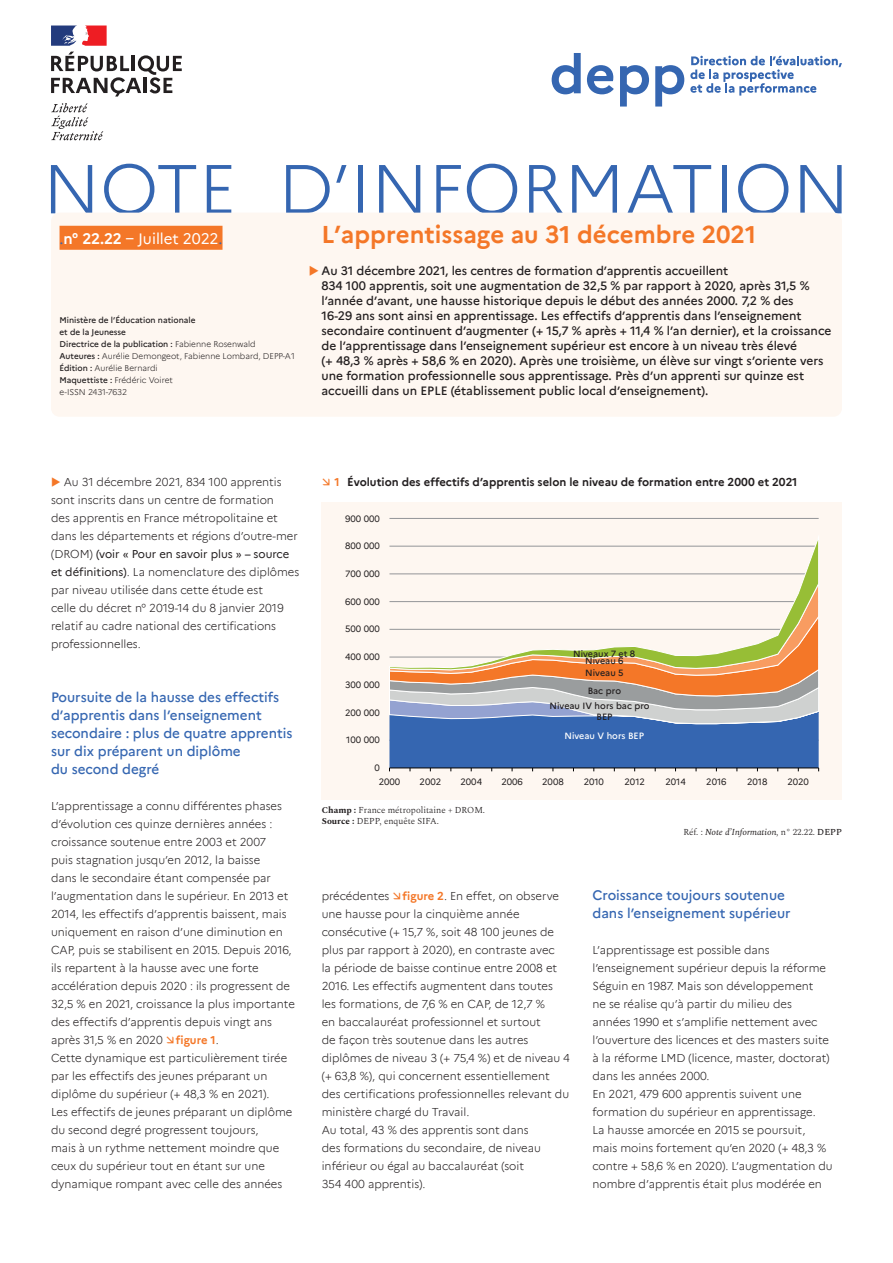
<style>
.page{position:relative;width:893px;height:1263px;background:#fff}
.page>*{position:absolute;margin:0;border:0;box-sizing:border-box;transform-origin:0 0}
.t1{font:300 69px "Marianne";color:#3566b1}
.Titre{font:700 24px "Marianne";color:#f47728}
.t2{font:15px "Marianne";color:#fff}
.Intertitre{font:500 13.5px/18px "Marianne";color:#3566b1}
.t3{font:500 12px/15px "Marianne";color:#231f20}
.Texte_courant{font:300 11.25px/18px "Marianne";color:#231f20}
.Titre_tableau_et_fig{font:700 11.25px "Marianne";color:#231f20}
.t4{font:700 11.25px "Marianne";color:#f47728}
.t5{font:9px "Marianne";color:#231f20}
.Lecture_tableau_et_f{font:300 9px "Spectral";color:#231f20}
.t6{font:500 9px "Marianne";color:#231f20}
.Lecture_tableau_et_f-2{font:italic 9px "Spectral";color:#231f20}
.t7{font:500 9px "Marianne";color:#fff}
.t8{font:300 8.25px/12px "Marianne";color:#231f20}
.s1{color:#3566b1}
.s2{font-weight:700}
.s3{font-weight:500}
.s4{font-weight:400}
.s5{font-weight:700;color:#f47728}
.s6{font-weight:300;font-style:normal}
.s7{font-weight:500;font-style:normal}
</style>
<div class="page">
<div style="left:51px;top:213px;width:791px;height:204px;background:#fef7f1;border-radius:9px"></div>
<div style="left:60px;top:226px;width:163px;height:24px;background:#f47728"></div>
<svg style="left:51px;top:52px;width:131px;height:45px"></svg>
<svg style="left:51px;top:103px;width:52px;height:37px"></svg>
<svg style="left:51px;top:26px;width:56px;height:20px"></svg>
<svg style="left:552px;top:53px;width:29px;height:41px"></svg>
<svg style="left:587px;top:65px;width:27px;height:29px"></svg>
<svg style="left:620px;top:65px;width:29px;height:42px"></svg>
<svg style="left:655px;top:65px;width:29px;height:42px"></svg>
<svg style="left:690px;top:56px;width:152px;height:40px"></svg>
<div style="left:322px;top:502px;width:520px;height:297px;background:#fef7f1"></div>
<hr style="left:389px;top:518px;width:430px;height:1px;background:#939598">
<svg style="left:389px;top:536px;width:430px;height:46px"></svg>
<svg style="left:389px;top:582px;width:430px;height:189px"></svg>
<hr style="left:389px;top:767px;width:430px;height:1px;background:#000001">
<h1 class="t1" style="left:43px;top:136px;width:808px">NOTE D’INFORMATION</h1>
<h3 class="t2" style="left:60px;top:227px;width:164px"><span class="s1">.</span><span class="s2">n° 22.22</span> – Juillet 2022<span class="s1">.</span></h3>
<p class="Titre" style="left:321px;top:216px;width:436px">L’apprentissage au 31 décembre 2021</p>
<p class="t3" style="left:321px;top:263px;width:511px">Au 31 décembre 2021, les centres de formation d’apprentis accueillent<br>834 100 apprentis, soit une augmentation de 32,5 % par rapport à 2020, après 31,5 % l’année d’avant, une hausse historique depuis le début des années 2000. 7,2 % des<br>16-29 ans sont ainsi en apprentissage. Les effectifs d’apprentis dans l’enseignement secondaire continuent d’augmenter (+ 15,7 % après + 11,4 % l’an dernier), et la croissance de l’apprentissage dans l’enseignement supérieur est encore à un niveau très élevé<br>(+ 48,3 % après + 58,6 % en 2020). Après une troisième, un élève sur vingt s’oriente vers une formation professionnelle sous apprentissage. Près d’un apprenti sur quinze est accueilli dans un EPLE (établissement public local d’enseignement).</p>
<p class="t8" style="left:60px;top:314px;width:237px"><span class="s3">Ministère de l’Éducation nationale<br>et de la Jeunesse<br>Directrice de la publication :</span> Fabienne Rosenwald<br><span class="s3">Auteures :</span> Aurélie Demongeot, Fabienne Lombard, DEPP-A1<br><span class="s3">Édition :</span> Aurélie Bernardi<br><span class="s3">Maquettiste :</span> Frédéric Voiret<br>e-ISSN 2431-7632</p>
<p class="Texte_courant" style="left:51px;top:472px;width:250px;text-indent:13px">Au 31 décembre 2021, 834 100 apprentis sont inscrits dans un centre de formation<br>des apprentis en France métropolitaine et dans les départements et régions d’outre-mer (DROM) <span class="s4">(voir « Pour en savoir plus » – source et définitions)</span>. La nomenclature des diplômes par niveau utilisée dans cette étude est<br>celle du décret n° 2019-14 du 8 janvier 2019 relatif au cadre national des certifications professionnelles.</p>
<p class="Intertitre" style="left:51px;top:687px;width:243px">Poursuite de la hausse des effectifs d’apprentis dans l’enseignement secondaire : plus de quatre apprentis sur dix préparent un diplôme<br>du second degré</p>
<p class="Texte_courant" style="left:51px;top:796px;width:246px">L’apprentissage a connu différentes phases d’évolution ces quinze dernières années : croissance soutenue entre 2003 et 2007<br>puis stagnation jusqu’en 2012, la baisse<br>dans le secondaire étant compensée par l’augmentation dans le supérieur. En 2013 et 2014, les effectifs d’apprentis baissent, mais uniquement en raison d’une diminution en CAP, puis se stabilisent en 2015. Depuis 2016, ils repartent à la hausse avec une forte accélération depuis 2020 : ils progressent de 32,5 % en 2021, croissance la plus importante des effectifs d’apprentis depuis vingt ans après 31,5 % en 2020 <span class="s5">figure 1</span>.</p>
<p class="Texte_courant" style="left:51px;top:1048px;width:243px">Cette dynamique est particulièrement tirée par les effectifs des jeunes préparant un diplôme du supérieur (+ 48,3 % en 2021).<br>Les effectifs de jeunes préparant un diplôme du second degré progressent toujours,<br>mais à un rythme nettement moindre que ceux du supérieur tout en étant sur une dynamique rompant avec celle des années</p>
<p class="t4" style="left:334px;top:473px;width:7px">1</p>
<p class="Titre_tableau_et_fig" style="left:347px;top:473px;width:452px">Évolution des effectifs d’apprentis selon le niveau de formation entre 2000 et 2021</p>
<p class="t5" style="left:345px;top:511px;width:36px">900 000</p>
<p class="t5" style="left:345px;top:539px;width:36px">800 000</p>
<p class="t5" style="left:345px;top:567px;width:36px">700 000</p>
<p class="t5" style="left:345px;top:595px;width:36px">600 000</p>
<p class="t5" style="left:345px;top:622px;width:36px">500 000</p>
<p class="t5" style="left:345px;top:650px;width:36px">400 000</p>
<p class="t5" style="left:345px;top:678px;width:36px">300 000</p>
<p class="t5" style="left:345px;top:705px;width:36px">200 000</p>
<p class="t5" style="left:346px;top:733px;width:35px">100 000</p>
<p class="t5" style="left:374px;top:761px;width:7px">0</p>
<p class="t6" style="left:573px;top:647px;width:64px">Niveaux 7 et 8</p>
<p class="t6" style="left:585px;top:654px;width:40px">Niveau 6</p>
<p class="t6" style="left:585px;top:666px;width:40px">Niveau 5</p>
<p class="t6" style="left:588px;top:684px;width:35px">Bac pro</p>
<p class="t6" style="left:549px;top:699px;width:102px">Niveau IV hors bac pro</p>
<p class="t7" style="left:564px;top:728px;width:81px">Niveau V hors BEP</p>
<p class="t6" style="left:596px;top:709px;width:17px">BEP</p>
<p class="t5" style="left:379px;top:775px;width:23px">2000</p>
<p class="t5" style="left:420px;top:775px;width:23px">2002</p>
<p class="t5" style="left:460px;top:775px;width:23px">2004</p>
<p class="t5" style="left:501px;top:775px;width:23px">2006</p>
<p class="t5" style="left:542px;top:775px;width:23px">2008</p>
<p class="t5" style="left:584px;top:775px;width:22px">2010</p>
<p class="t5" style="left:625px;top:775px;width:22px">2012</p>
<p class="t5" style="left:665px;top:775px;width:22px">2014</p>
<p class="t5" style="left:706px;top:775px;width:22px">2016</p>
<p class="t5" style="left:747px;top:775px;width:22px">2018</p>
<p class="t5" style="left:787px;top:775px;width:23px">2020</p>
<p class="Lecture_tableau_et_f" style="left:322px;top:804px;width:165px"><span class="s2">Champ :</span> France métropolitaine + DROM.</p>
<p class="Lecture_tableau_et_f" style="left:322px;top:814px;width:119px"><span class="s2">Source :</span> DEPP, enquête SIFA.</p>
<p class="Texte_courant" style="left:322px;top:886px;width:250px">précédentes <span class="s5">figure 2</span>. En effet, on observe une hausse pour la cinquième année consécutive (+ 15,7 %, soit 48 100 jeunes de plus par rapport à 2020), en contraste avec<br>la période de baisse continue entre 2008 et 2016. Les effectifs augmentent dans toutes les formations, de 7,6 % en CAP, de 12,7 %<br>en baccalauréat professionnel et surtout<br>de façon très soutenue dans les autres diplômes de niveau 3 (+ 75,4 %) et de niveau 4 (+ 63,8 %), qui concernent essentiellement des certifications professionnelles relevant du ministère chargé du Travail.</p>
<p class="Texte_courant" style="left:322px;top:1120px;width:221px">Au total, 43 % des apprentis sont dans des formations du secondaire, de niveau inférieur ou égal au baccalauréat (soit 354 400 apprentis).</p>
<p class="Lecture_tableau_et_f-2" style="left:683px;top:825px;width:160px"><span class="s6">Réf. :</span> Note d’Information, <span class="s6">n° 22.22.</span> <span class="s7">DEPP</span></p>
<p class="Intertitre" style="left:592px;top:885px;width:200px">Croissance toujours soutenue dans l’enseignement supérieur</p>
<p class="Texte_courant" style="left:592px;top:940px;width:238px">L’apprentissage est possible dans l’enseignement supérieur depuis la réforme Séguin en 1987. Mais son développement ne se réalise qu’à partir du milieu des années 1990 et s’amplifie nettement avec l’ouverture des licences et des masters suite à la réforme LMD (licence, master, doctorat) dans les années 2000.</p>
<p class="Texte_courant" style="left:592px;top:1084px;width:242px">En 2021, 479 600 apprentis suivent une formation du supérieur en apprentissage.<br>La hausse amorcée en 2015 se poursuit, mais moins fortement qu’en 2020 (+ 48,3 % contre + 58,6 % en 2020). L’augmentation du nombre d’apprentis était plus modérée en</p>
</div>
